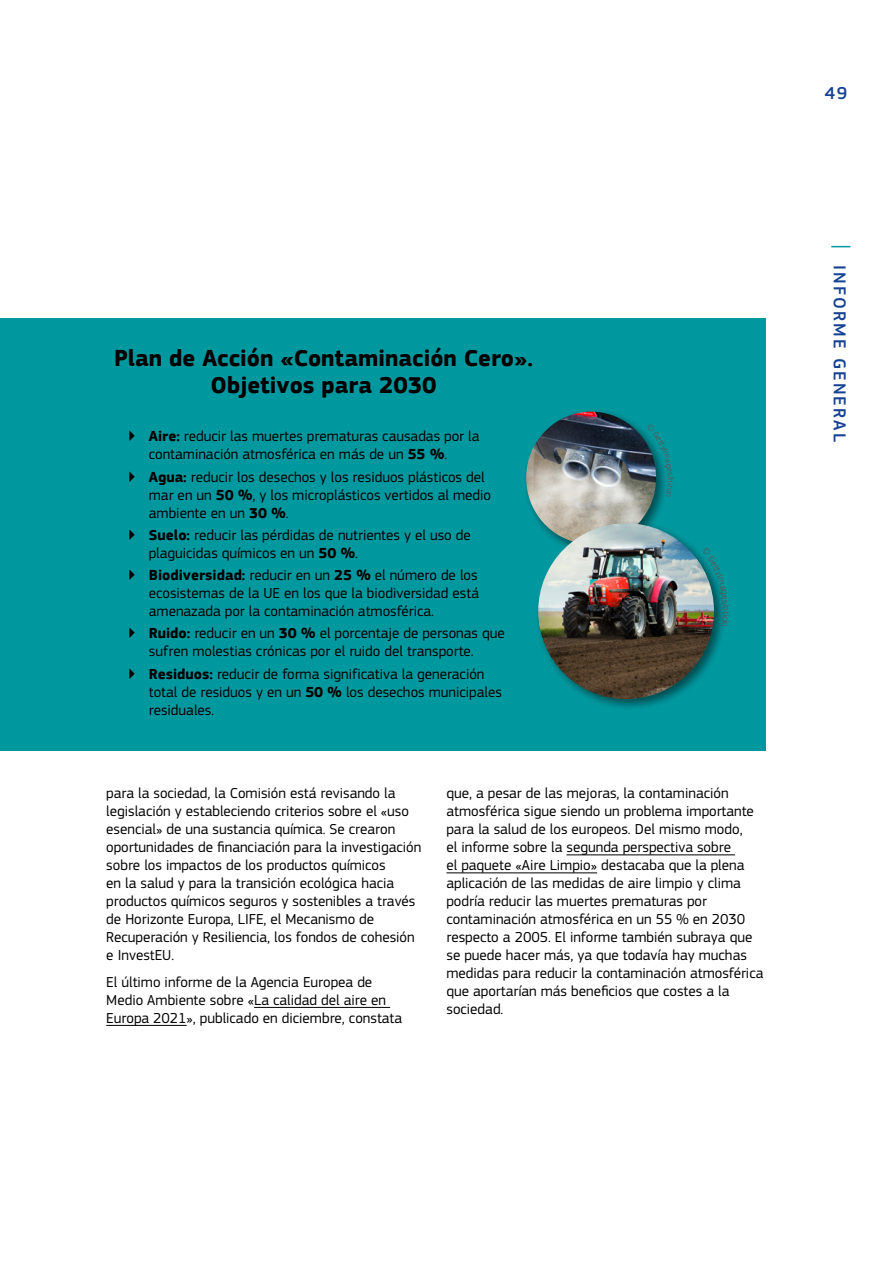
<style>
.page{position:relative;width:893px;height:1263px;background:#fff}
.page>*{position:absolute;margin:0;border:0;box-sizing:border-box;transform-origin:0 0}
.t1{font:700 24px/27px "EC Square Sans Pro";color:#000;text-align:center}
.t2{font:500 18px "EC Square Sans Pro";letter-spacing:.12em;color:#164194}
.t3{font:15px/18px "EC Square Sans Pro";color:#000}
.s1{font-weight:700}
</style>
<div class="page">
<svg style="left:831px;top:246px;width:19px;height:1px"></svg>
<hr style="left:254px;top:1007px;width:136px;height:1px;background:#000">
<hr style="left:106px;top:1025px;width:81px;height:1px;background:#000">
<hr style="left:566px;top:854px;width:169px;height:1px;background:#000">
<hr style="left:446px;top:872px;width:151px;height:1px;background:#000">
<div style="left:0;top:319px;width:765px;height:432px;background:#00989f"></div>
<div style="left:522px;top:408px;width:147px;height:148px;background:#000;opacity:.5"></div>
<img style="left:526px;top:412px;width:130px;height:132px">
<div style="left:534px;top:519px;width:193px;height:193px;background:#000;opacity:.5"></div>
<img style="left:538px;top:523px;width:176px;height:176px;border-radius:88px">
<svg style="left:646px;top:423px;width:23px;height:74px"></svg>
<svg style="left:702px;top:546px;width:25px;height:80px"></svg>
<p class="t2" style="left:825px;top:82px;width:24px">49</p>
<h5 class="t1" style="left:114px;top:346px;width:420px">Plan de Acción «Contaminación Cero».<br>Objetivos para 2030</h5>
<p class="t3" style="left:149px;top:427px;width:332px;text-indent:-21px">▶ <span class="s1">Aire:</span> reducir las muertes prematuras causadas por la contaminación atmosférica en más de un <span class="s1">55 %</span>.</p>
<p class="t3" style="left:149px;top:468px;width:344px;text-indent:-21px">▶ <span class="s1">Agua:</span> reducir los desechos y los residuos plásticos del mar en un <span class="s1">50 %</span>, y los microplásticos vertidos al medio ambiente en un <span class="s1">30 %</span>.</p>
<p class="t3" style="left:149px;top:526px;width:323px;text-indent:-21px">▶ <span class="s1">Suelo:</span> reducir las pérdidas de nutrientes y el uso de plaguicidas químicos en un <span class="s1">50 %</span>.</p>
<p class="t3" style="left:149px;top:566px;width:332px;text-align:justify;text-indent:-21px">▶ <span class="s1">Biodiversidad:</span> reducir en un <span class="s1">25 %</span> el número de los ecosistemas de la UE en los que la biodiversidad está amenazada por la contaminación atmosférica.</p>
<p class="t3" style="left:149px;top:624px;width:357px;text-indent:-21px">▶ <span class="s1">Ruido:</span> reducir en un <span class="s1">30 %</span> el porcentaje de personas que sufren molestias crónicas por el ruido del transporte.</p>
<p class="t3" style="left:149px;top:665px;width:355px;text-indent:-21px">▶ <span class="s1">Residuos:</span> reducir de forma significativa la generación total de residuos y en un <span class="s1">50 %</span> los desechos municipales residuales.</p>
<p class="t3" style="left:106px;top:784px;width:316px">para la sociedad, la Comisión está revisando la legislación y estableciendo criterios sobre el «uso esencial» de una sustancia química. Se crearon oportunidades de financiación para la investigación sobre los impactos de los productos químicos<br>en la salud y para la transición ecológica hacia productos químicos seguros y sostenibles a través de Horizonte Europa, LIFE, el Mecanismo de Recuperación y Resiliencia, los fondos de cohesión e InvestEU.</p>
<p class="t3" style="left:106px;top:973px;width:297px">El último informe de la Agencia Europea de<br>Medio Ambiente sobre «La calidad del aire en<br>Europa 2021», publicado en diciembre, constata</p>
<p class="t3" style="left:446px;top:784px;width:318px">que, a pesar de las mejoras, la contaminación atmosférica sigue siendo un problema importante para la salud de los europeos. Del mismo modo,<br>el informe sobre la segunda perspectiva sobre<br>el paquete «Aire Limpio» destacaba que la plena aplicación de las medidas de aire limpio y clima podría reducir las muertes prematuras por contaminación atmosférica en un 55 % en 2030 respecto a 2005. El informe también subraya que se puede hacer más, ya que todavía hay muchas medidas para reducir la contaminación atmosférica que aportarían más beneficios que costes a la sociedad.</p>
<p class="t2" style="left:850px;top:265px;width:178px;rotate:90deg">INFORME GENERAL</p>
</div>
